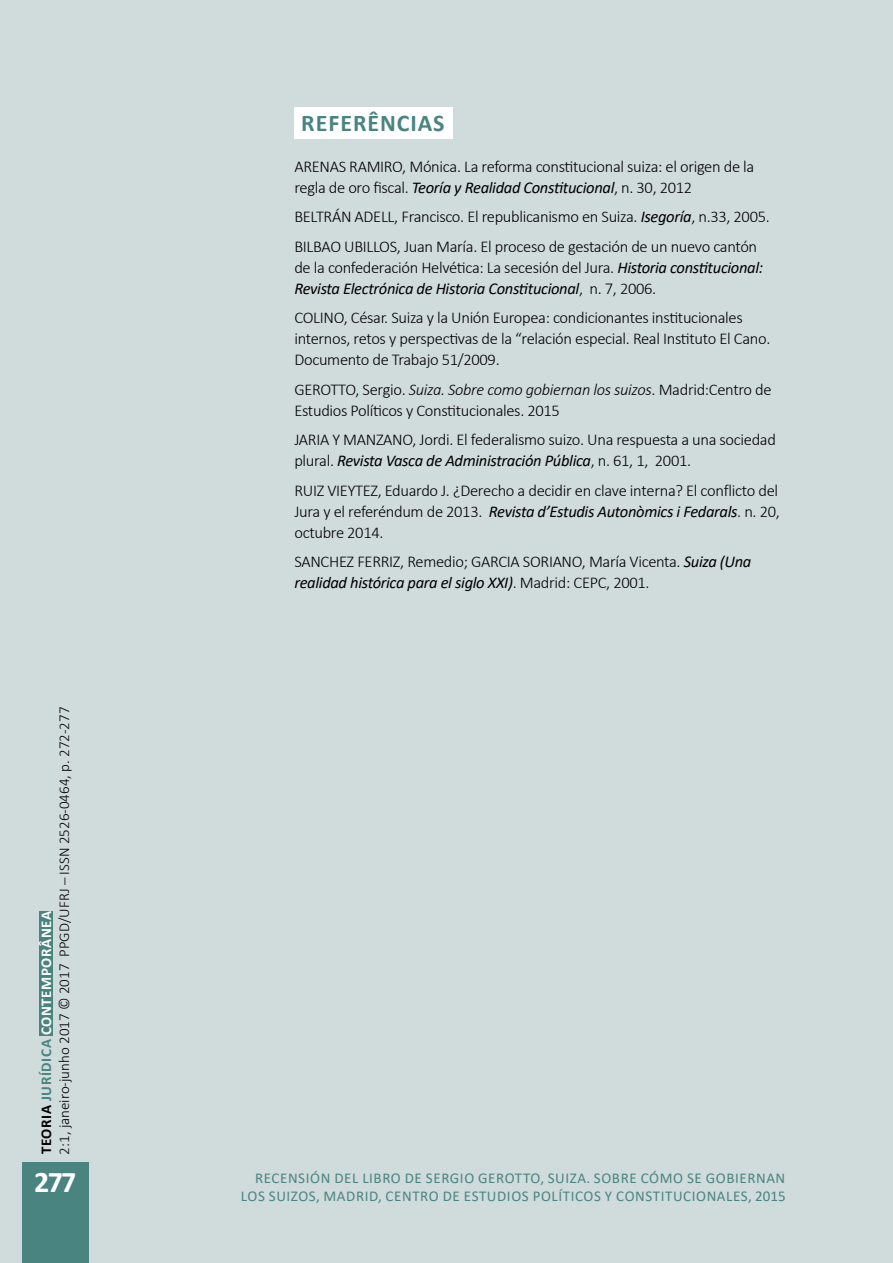
<style>
.page{position:relative;width:893px;height:1263px;background:#d0dbdb}
.page>*{position:absolute;margin:0;border:0;box-sizing:border-box;transform-origin:0 0}
.t1{font:700 30px "Calibri";color:#fff}
.t2{font:700 24px "Calibri";letter-spacing:.04em;color:#4a8481}
.t3{font:300 16.5px/21px "Calibri";letter-spacing:-.02em;color:#000}
.t4{font:italic 16.5px/21px "Calibri";letter-spacing:-.02em;color:#000}
.t5{font:15px/18px "Calibri";letter-spacing:.04em;color:#4a8481;text-align:right}
.t6{font:300 15px/18px "Calibri";color:#000}
.s1{font-weight:700}
.s2{font-weight:700;color:#4a8481}
.s3{font-weight:700;color:#fff}
.s4{font-weight:400;font-style:italic}
.s5{font-weight:300;font-style:normal}
.s6{font-style:italic}
</style>
<div class="page">
<div style="left:39px;top:911px;width:14px;height:124px;background:#4a8481"></div>
<div style="left:22px;top:1162px;width:67px;height:101px;background:#4a8481"></div>
<div style="left:294px;top:107px;width:159px;height:32px;background:#fff"></div>
<h2 class="t2" style="left:301px;top:106px;width:145px">REFERÊNCIAS</h2>
<p class="t6" style="left:37px;top:1154px;width:449px;rotate:-90deg"><span class="s1">TEORIA</span> <span class="s2">JURÍDICA</span> <span class="s3">CONTEMPORÂNEA<br></span>2:1, janeiro-junho 2017 © 2017 PPGD/UFRJ – ISSN 2526-0464, p. 272-277</p>
<p class="t3" style="left:294px;top:156px;width:461px">ARENAS RAMIRO, Mónica. La reforma constitucional suiza: el origen de la regla de oro fiscal. <span class="s4">Teoría y Realidad Constitucional</span>, n. 30, 2012</p>
<p class="t3" style="left:294px;top:202px;width:477px;line-height:29.5px">BELTRÁN ADELL, Francisco. El republicanismo en Suiza. <span class="s4">Isegoría</span>, n.33, 2005.<br>BILBAO UBILLOS, Juan María. El proceso de gestación de un nuevo cantón</p>
<p class="t4" style="left:294px;top:256px;width:470px"><span class="s5">de la confederación Helvética: La secesión del Jura.</span> Historia constitucional:<br>Revista Electrónica de Historia Constitucional<span class="s5">, n. 7, 2006.</span></p>
<p class="t3" style="left:294px;top:307px;width:477px">COLINO, César. Suiza y la Unión Europea: condicionantes institucionales internos, retos y perspectivas de la “relación especial. Real Instituto El Cano.<br>Documento de Trabajo 51/2009.</p>
<p class="t3" style="left:294px;top:379px;width:479px">GEROTTO, Sergio. <span class="s6">Suiza. Sobre como gobiernan los suizos</span>. Madrid:Centro de<br>Estudios Políticos y Constitucionales. 2015</p>
<p class="t3" style="left:294px;top:429px;width:483px">JARIA Y MANZANO, Jordi. El federalismo suizo. Una respuesta a una sociedad plural. <span class="s4">Revista Vasca de Administración Pública</span>, n. 61, 1, 2001.</p>
<p class="t3" style="left:294px;top:480px;width:487px;text-align:justify">RUIZ VIEYTEZ, Eduardo J. ¿Derecho a decidir en clave interna? El conflicto del Jura y el referéndum de 2013. <span class="s4">Revista d’Estudis Autonòmics i Fedarals</span>. n. 20, octubre 2014.</p>
<p class="t3" style="left:294px;top:551px;width:459px">SANCHEZ FERRIZ, Remedio; GARCIA SORIANO, María Vicenta. <span class="s4">Suiza (Una realidad histórica para el siglo XXI)</span>. Madrid: CEPC, 2001.</p>
<h1 class="t1" style="left:34px;top:1161px;width:44px">277</h1>
<p class="t5" style="left:241px;top:1168px;width:546px">RECENSIÓN DEL LIBRO DE SERGIO GEROTTO, SUIZA. SOBRE CÓMO SE GOBIERNAN<br>LOS SUIZOS, MADRID, CENTRO DE ESTUDIOS POLÍTICOS Y CONSTITUCIONALES, 2015</p>
</div>
